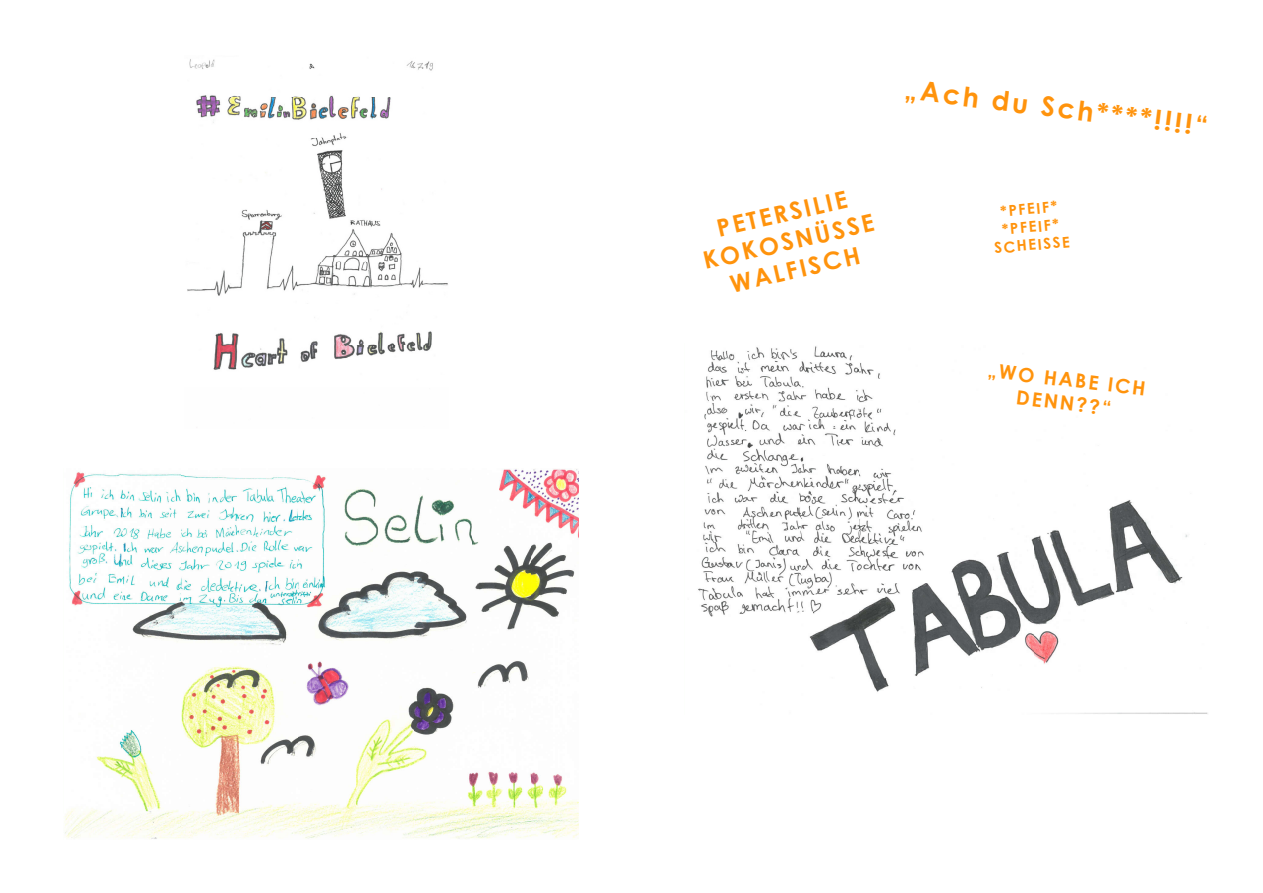
<style>
.page{position:relative;width:1263px;height:893px;background:#fff}
.page>*{position:absolute;margin:0;border:0;box-sizing:border-box;transform-origin:0 0}
.t1{font:700 27px "Century Gothic";color:#ff930c}
.t2{font:700 24px "Century Gothic";color:#ff930c}
.t3{font:700 19.5px/23.4px "Century Gothic";color:#ff930c;text-align:center}
.t4{font:700 15px "Century Gothic";color:#ff930c}
</style>
<div class="page">
<img style="left:698px;top:346px;width:510px;height:368px">
<img style="left:64px;top:468px;width:515px;height:371px">
<img style="left:187px;top:59px;width:261px;height:311px">
<p class="t2" style="left:713px;top:210px;width:134px;rotate:-13deg">PETERSILIE</p>
<p class="t2" style="left:699px;top:243px;width:176px;rotate:-13deg">KOKOSNÜSSE</p>
<p class="t2" style="left:726px;top:266px;width:134px;rotate:-13deg">WALFISCH</p>
<p class="t1" style="left:908px;top:68px;width:307px;rotate:7deg">„Ach du Sch****!!!!“</p>
<p class="t4" style="left:999px;top:200px;width:58px;rotate:-5deg">*PFEIF*</p>
<p class="t4" style="left:1001px;top:218px;width:58px;rotate:-5deg">*PFEIF*</p>
<p class="t4" style="left:993px;top:237px;width:77px;rotate:-5deg">SCHEISSE</p>
<p class="t3" style="left:989px;top:357px;width:160px;rotate:7deg">„WO HABE ICH<br>DENN??“</p>
</div>
